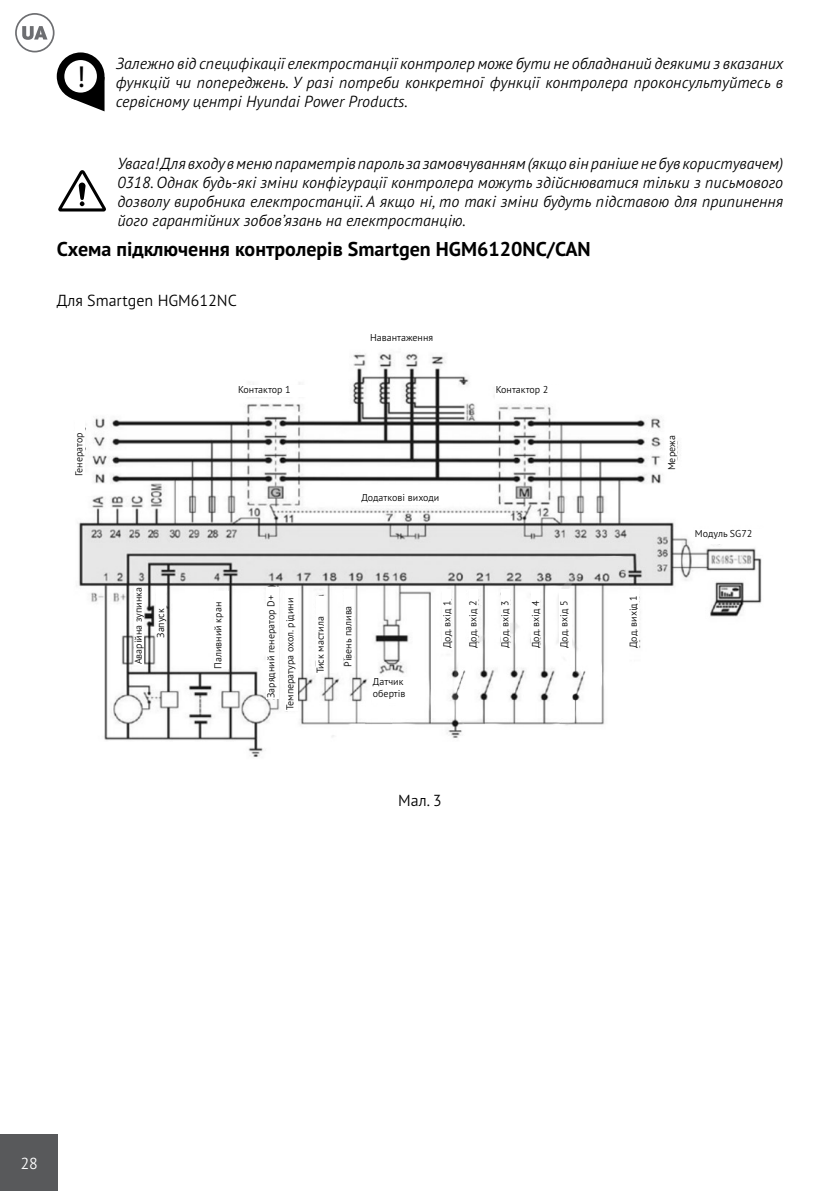
<style>
.page{position:relative;width:840px;height:1191px;background:#fff}
.page>*{position:absolute;margin:0;border:0;box-sizing:border-box;transform-origin:0 0}
.t1{font:700 20px "PT Sans Pro";color:#000}
.t2{font:italic 300 16px/19.2px "PT Sans Pro";color:#000;text-align:justify}
.t3{font:300 16px "PT Sans Pro";color:#000}
.t4{font:300 16px "PT Sans Pro";color:#fff}
.t5{font:300 10px/12px "PT Sans Pro";color:#000}
</style>
<div class="page">
<svg style="left:15px;top:13px;width:39px;height:39px"></svg>
<div style="left:0;top:1134px;width:58px;height:57px;background:#58595b"></div>
<img style="left:78px;top:353px;width:684px;height:404px">
<svg style="left:58px;top:170px;width:48px;height:41px"></svg>
<div style="left:57px;top:52px;width:47px;height:48px;background:#000;border-radius:50%"></div>
<div style="left:64px;top:60px;width:33px;height:33px;background:#fff;border-radius:50%"></div>
<div style="left:361px;top:493px;width:81px;height:11px;background:#fff"></div>
<div style="left:238px;top:385px;width:81px;height:12px;background:#fff"></div>
<div style="left:495px;top:385px;width:81px;height:15px;background:#fff"></div>
<div style="left:694px;top:529px;width:81px;height:15px;background:#fff"></div>
<div style="left:372px;top:677px;width:48px;height:26px;background:#fff"></div>
<div style="left:213px;top:591px;width:15px;height:77px;background:#fff"></div>
<div style="left:266px;top:587px;width:13px;height:111px;background:#fff"></div>
<div style="left:285px;top:587px;width:12px;height:123px;background:#fff"></div>
<div style="left:316px;top:596px;width:9px;height:77px;background:#fff"></div>
<div style="left:134px;top:587px;width:10px;height:77px;background:#fff"></div>
<div style="left:156px;top:587px;width:10px;height:51px;background:#fff"></div>
<div style="left:344px;top:589px;width:9px;height:78px;background:#fff"></div>
<div style="left:442px;top:589px;width:9px;height:59px;background:#fff"></div>
<div style="left:629px;top:589px;width:9px;height:59px;background:#fff"></div>
<div style="left:667px;top:412px;width:9px;height:58px;background:#fff"></div>
<div style="left:75px;top:418px;width:9px;height:58px;background:#fff"></div>
<div style="left:531px;top:589px;width:8px;height:59px;background:#fff"></div>
<div style="left:468px;top:589px;width:9px;height:59px;background:#fff"></div>
<div style="left:559px;top:589px;width:12px;height:59px;background:#fff"></div>
<div style="left:500px;top:589px;width:9px;height:59px;background:#fff"></div>
<svg style="left:70px;top:66px;width:34px;height:45px"></svg>
<p class="t2" style="left:116px;top:53px;width:668px">Залежно від специфікації електростанції контролер може бути не обладнаний деякими з вказаних функцій чи попереджень. У разі потреби конкретної функції контролера проконсультуйтесь в сервісному центрі Hyundai Power Products.</p>
<p class="t2" style="left:117px;top:153px;width:667px">Увага! Для входу в меню параметрів пароль за замовчуванням (якщо він раніше не був користувачем)<br>0318. Однак будь-які зміни конфігурації контролера можуть здійснюватися тільки з письмового дозволу виробника електростанції. А якщо ні, то такі зміни будуть підставою для припинення його гарантійних зобов’язань на електростанцію.</p>
<p class="t1" style="left:57px;top:236px;width:535px">Схема підключення контролерів Smartgen HGM6120NC/CAN</p>
<p class="t3" style="left:57px;top:289px;width:181px">Для Smartgen HGM612NC</p>
<p class="t5" style="left:73px;top:476px;width:45px;rotate:-90deg">Генератор</p>
<p class="t5" style="left:238px;top:383px;width:54px">Контактор 1</p>
<p class="t5" style="left:370px;top:331px;width:65px">Навантаження</p>
<p class="t5" style="left:495px;top:383px;width:54px">Контактор 2</p>
<p class="t5" style="left:361px;top:491px;width:79px">Додаткові виходи</p>
<p class="t5" style="left:132px;top:664px;width:79px;rotate:-90deg">Аварійна зупинка</p>
<p class="t5" style="left:211px;top:668px;width:68px;rotate:-90deg">Паливний кран</p>
<p class="t5" style="left:261px;top:710px;width:117px;line-height:19px;text-align:right;rotate:-90deg">Зaрядний генератор D+<br>Температура охол. рідини</p>
<p class="t5" style="left:154px;top:638px;width:31px;rotate:-90deg">Запуск</p>
<p class="t5" style="left:341px;top:667px;width:63px;rotate:-90deg">Рівень палива</p>
<p class="t5" style="left:440px;top:648px;width:49px;rotate:-90deg">Дод. вхід 1</p>
<p class="t5" style="left:626px;top:648px;width:54px;rotate:-90deg">Дод. вихід 1</p>
<p class="t5" style="left:466px;top:648px;width:49px;rotate:-90deg">Дод. вхід 2</p>
<p class="t5" style="left:498px;top:648px;width:49px;rotate:-90deg">Дод. вхід 3</p>
<p class="t5" style="left:529px;top:648px;width:49px;rotate:-90deg">Дод. вхід 4</p>
<p class="t5" style="left:557px;top:648px;width:49px;rotate:-90deg">Дод. вхід 5</p>
<p class="t5" style="left:314px;top:673px;width:58px;rotate:-90deg">Тиск мастила</p>
<p class="t5" style="left:372px;top:675px;width:34px">Датчик обертів</p>
<p class="t5" style="left:665px;top:470px;width:36px;rotate:-90deg">Мережа</p>
<p class="t5" style="left:694px;top:527px;width:59px">Модуль SG72</p>
<p class="t3" style="left:398px;top:789px;width:45px">Мал. 3</p>
<p class="t4" style="left:20px;top:1152px;width:19px">28</p>
</div>
